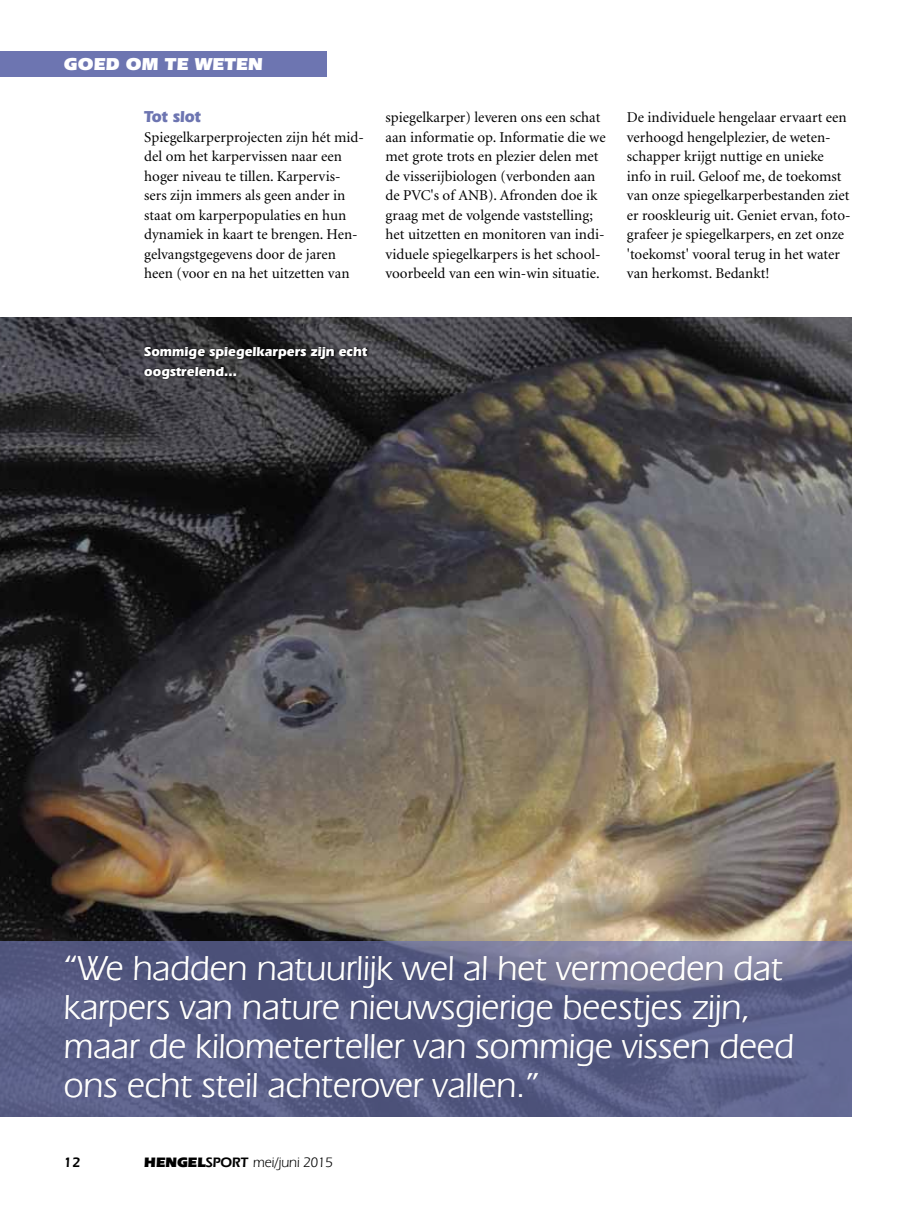
<style>
.page{position:relative;width:915px;height:1212px;background:#fff}
.page>*{position:absolute;margin:0;border:0;box-sizing:border-box;transform-origin:0 0}
.t1{font:36px/39px "Eras IT Cby BT";color:#fff}
.t2{font:900 18px "Eras IT Cby BT";letter-spacing:.01em;color:#fff}
.t3{font:700 16.5px "Eras IT Cby BT";color:#6d75b1;scale:.96 1}
.t4{font:15px/19.5px "Minion";color:#000}
.t5{font:14.25px "Eras IT Cby BT";color:#000}
.t6{font:600 14.25px "Eras IT Cby BT";color:#000}
.t7{font:700 13.5px/19.5px "Eras IT Cby BT";color:#fff}
.s1{font-weight:900}
.s2{font-weight:600}
</style>
<div class="page">
<div style="left:0;top:51px;width:326px;height:26px;background:#6d75b1"></div>
<img style="left:0;top:317px;width:850px;height:624px">
<svg style="left:0;top:941px;width:850px;height:176px;background:#5b6087"></svg>
<svg style="left:144px;top:345px;width:226px;height:36px;background:#2a2a2c"></svg>
<p class="t2" style="left:64px;top:52px;width:200px">GOED OM TE WETEN</p>
<p class="t3" style="left:144px;top:107px;width:60px">Tot slot</p>
<p class="t4" style="left:144px;top:128px;width:221px">Spiegelkarperprojecten zijn hét mid&shy;del om het karpervissen naar een hoger niveau te tillen. Karpervis&shy;sers zijn immers als geen ander in staat om karperpopulaties en hun dynamiek in kaart te brengen. Hen&shy;gelvangstgegevens door de jaren heen (voor en na het uitzetten van</p>
<p class="t4" style="left:385px;top:108px;width:221px">spiegelkarper) leveren ons een schat aan informatie op. Informatie die we met grote trots en plezier delen met de visserijbiologen (verbonden aan de PVC's of ANB). Afronden doe ik graag met de volgende vaststelling; het uitzetten en monitoren van indi&shy;viduele spiegelkarpers is het school&shy;voorbeeld van een win-win situatie.</p>
<p class="t4" style="left:626px;top:108px;width:225px">De individuele hengelaar ervaart een verhoogd hengelplezier, de weten&shy;schapper krijgt nuttige en unieke info in ruil. Geloof me, de toekomst van onze spiegelkarperbestanden ziet er rooskleurig uit. Geniet ervan, foto&shy;grafeer je spiegelkarpers, en zet onze 'toekomst' vooral terug in het water van herkomst. Bedankt!</p>
<p class="t7" style="left:144px;top:342px;width:224px">Sommige spiegelkarpers zijn echt oogstrelend...</p>
<h1 class="t1" style="left:64px;top:948px;width:731px">“We hadden natuurlijk wel al het vermoeden dat karpers van nature nieuwsgierige beestjes zijn, maar de kilometerteller van sommige vissen deed ons echt steil achterover vallen.”</h1>
<p class="t6" style="left:64px;top:1154px;width:18px">12</p>
<p class="t5" style="left:144px;top:1154px;width:190px"><span class="s1">HENGEL</span><span class="s2">SPORT</span> mei/juni 2015</p>
</div>
